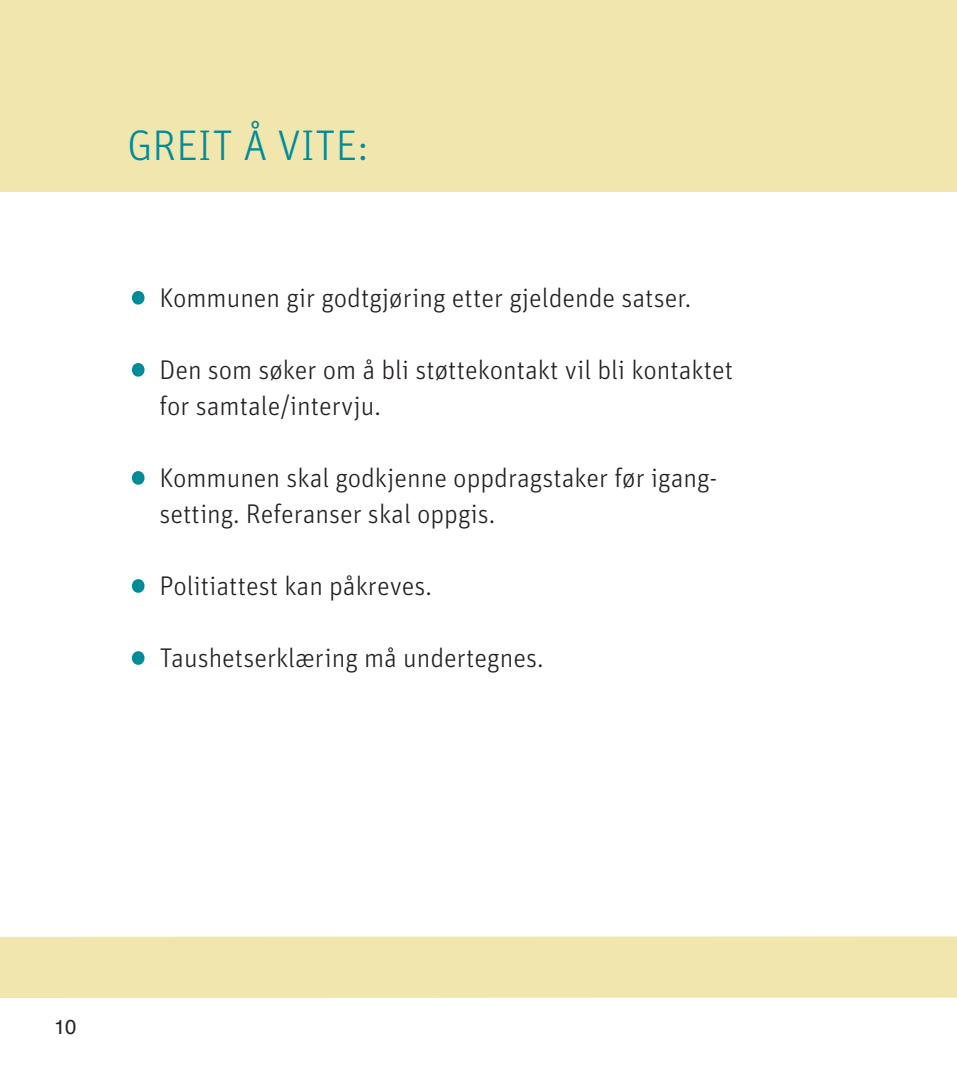
<style>
.page{position:relative;width:957px;height:1085px;background:#fff}
.page>*{position:absolute;margin:0;border:0;box-sizing:border-box;transform-origin:0 0}
.t1{font:300 42.75px "Unit";color:#008b99}
.t2{font:300 27px/36px "Unit";color:#231f20}
.t3{font:20.25px "Helvetica";color:#231f20}
.s1{font-size:72px;color:#008b99}
</style>
<div class="page">
<div style="left:0;top:936px;width:957px;height:62px;background:#f1e6ad"></div>
<div style="left:0;top:0;width:957px;height:191px;background:#f1e6ad"></div>
<h1 class="t1" style="left:127px;top:130px;width:243px">GREIT Å VITE:</h1>
<p class="t2" style="left:128px;top:282px;width:565px"><span class="s1">•</span> Kommunen gir godtgjøring etter gjeldende satser.</p>
<p class="t2" style="left:159px;top:354px;width:575px;text-indent:-32px"><span class="s1">•</span> Den som søker om å bli støttekontakt vil bli kontaktet for samtale/intervju.</p>
<p class="t2" style="left:159px;top:462px;width:559px;text-indent:-32px"><span class="s1">•</span> Kommunen skal godkjenne oppdragstaker før igang&shy;setting. Referanser skal oppgis.</p>
<p class="t2" style="left:128px;top:570px;width:306px"><span class="s1">•</span> Politiattest kan påkreves.</p>
<p class="t2" style="left:128px;top:642px;width:417px"><span class="s1">•</span> Taushetserklæring må undertegnes.</p>
<p class="t3" style="left:54px;top:1018px;width:24px">10</p>
</div>
